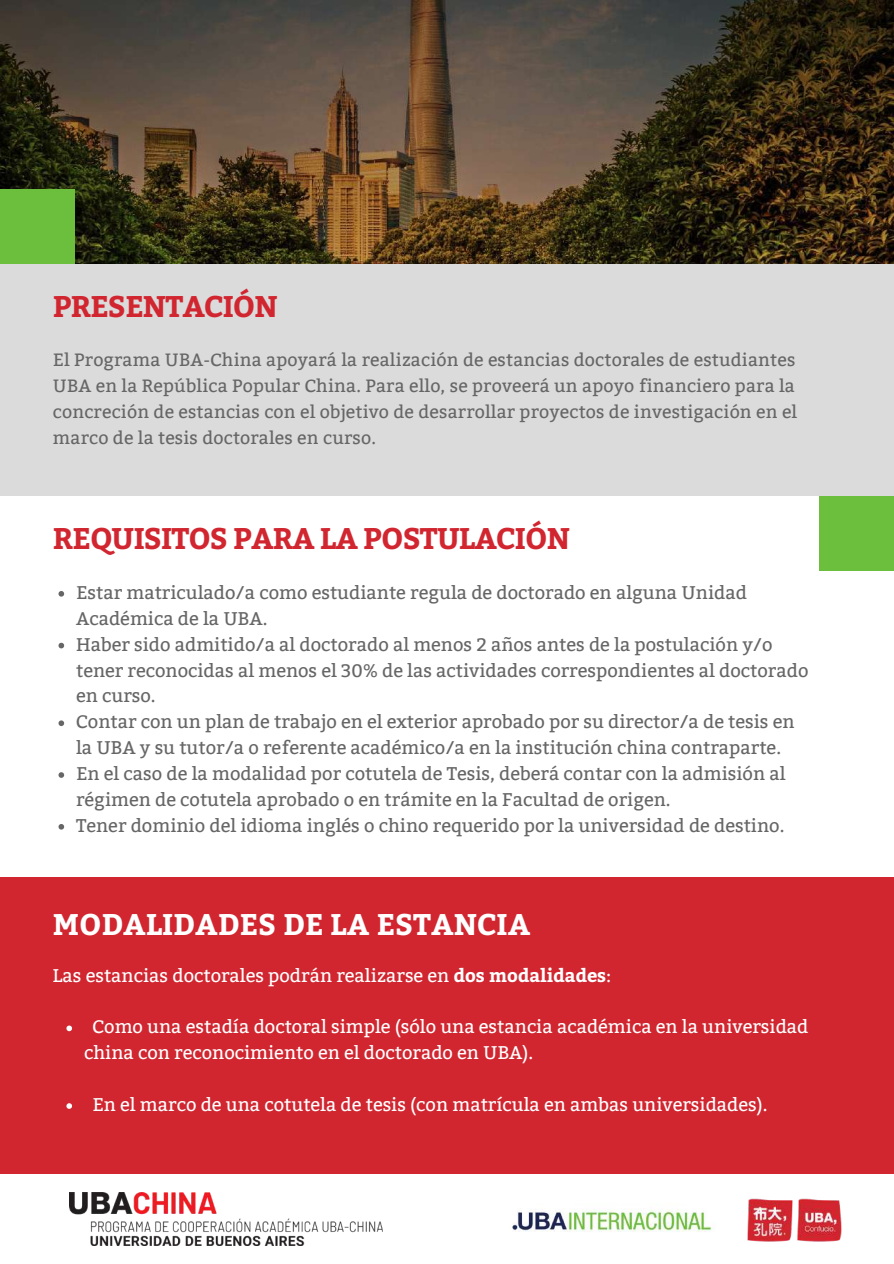
<style>
.page{position:relative;width:894px;height:1264px;background:#fff}
.page>*{position:absolute;margin:0;border:0;box-sizing:border-box;transform-origin:0 0}
.t1{font:700 29.85px "Bitter";letter-spacing:-.03em;color:#d12630}
.t2{font:700 29.85px "Bitter";color:#fff}
.t3{font:18.3px/25.8px "Bitter";color:#666}
.t4{font:18.3px/25.8px "Bitter";color:#fff}
.t5{font:17.7px/26.2px "Bitter";letter-spacing:.01em;color:#666}
.s1{font-weight:700}
</style>
<div class="page">
<div style="left:0;top:263px;width:893px;height:233px;background:#dbdbdb"></div>
<img style="left:0;top:0;width:893px;height:263px">
<svg style="left:58px;top:591px;width:6px;height:5px"></svg>
<svg style="left:58px;top:642px;width:6px;height:6px"></svg>
<svg style="left:58px;top:720px;width:6px;height:6px"></svg>
<svg style="left:58px;top:772px;width:6px;height:5px"></svg>
<svg style="left:58px;top:824px;width:6px;height:5px"></svg>
<img style="left:69px;top:1192px;width:313px;height:52px">
<img style="left:512px;top:1209px;width:201px;height:23px">
<img style="left:747px;top:1198px;width:95px;height:44px">
<div style="left:0;top:877px;width:893px;height:297px;background:#d12630"></div>
<svg style="left:66px;top:1025px;width:6px;height:6px"></svg>
<svg style="left:66px;top:1103px;width:6px;height:5px"></svg>
<div style="left:818px;top:496px;width:75px;height:74px;background:#6cbf3c"></div>
<div style="left:0;top:189px;width:74px;height:74px;background:#6cbf3c"></div>
<h1 class="t1" style="left:53px;top:284px;width:226px">PRESENTACIÓN</h1>
<p class="t5" style="left:53px;top:346px;width:745px">El Programa UBA-China apoyará la realización de estancias doctorales de estudiantes UBA en la República Popular China. Para ello, se proveerá un apoyo financiero para la concreción de estancias con el objetivo de desarrollar proyectos de investigación en el marco de la tesis doctorales en curso.</p>
<h1 class="t1" style="left:53px;top:516px;width:518px">REQUISITOS PARA LA POSTULACIÓN</h1>
<p class="t3" style="left:76px;top:580px;width:733px">Estar matriculado/a como estudiante regula de doctorado en alguna Unidad Académica de la UBA.<br>Haber sido admitido/a al doctorado al menos 2 años antes de la postulación y/o tener reconocidas al menos el 30% de las actividades correspondientes al doctorado en curso.<br>Contar con un plan de trabajo en el exterior aprobado por su director/a de tesis en la UBA y su tutor/a o referente académico/a en la institución china contraparte.<br>En el caso de la modalidad por cotutela de Tesis, deberá contar con la admisión al régimen de cotutela aprobado o en trámite en la Facultad de origen.<br>Tener dominio del idioma inglés o chino requerido por la universidad de destino.</p>
<h1 class="t2" style="left:53px;top:902px;width:479px">MODALIDADES DE LA ESTANCIA</h1>
<p class="t4" style="left:53px;top:962px;width:560px">Las estancias doctorales podrán realizarse en <span class="s1">dos modalidades</span>:</p>
<p class="t4" style="left:84px;top:1014px;width:725px;text-indent:8px">Como una estadía doctoral simple (sólo una estancia académica en la universidad china con reconocimiento en el doctorado en UBA).</p>
<p class="t4" style="left:92px;top:1092px;width:676px">En el marco de una cotutela de tesis (con matrícula en ambas universidades).</p>
</div>
